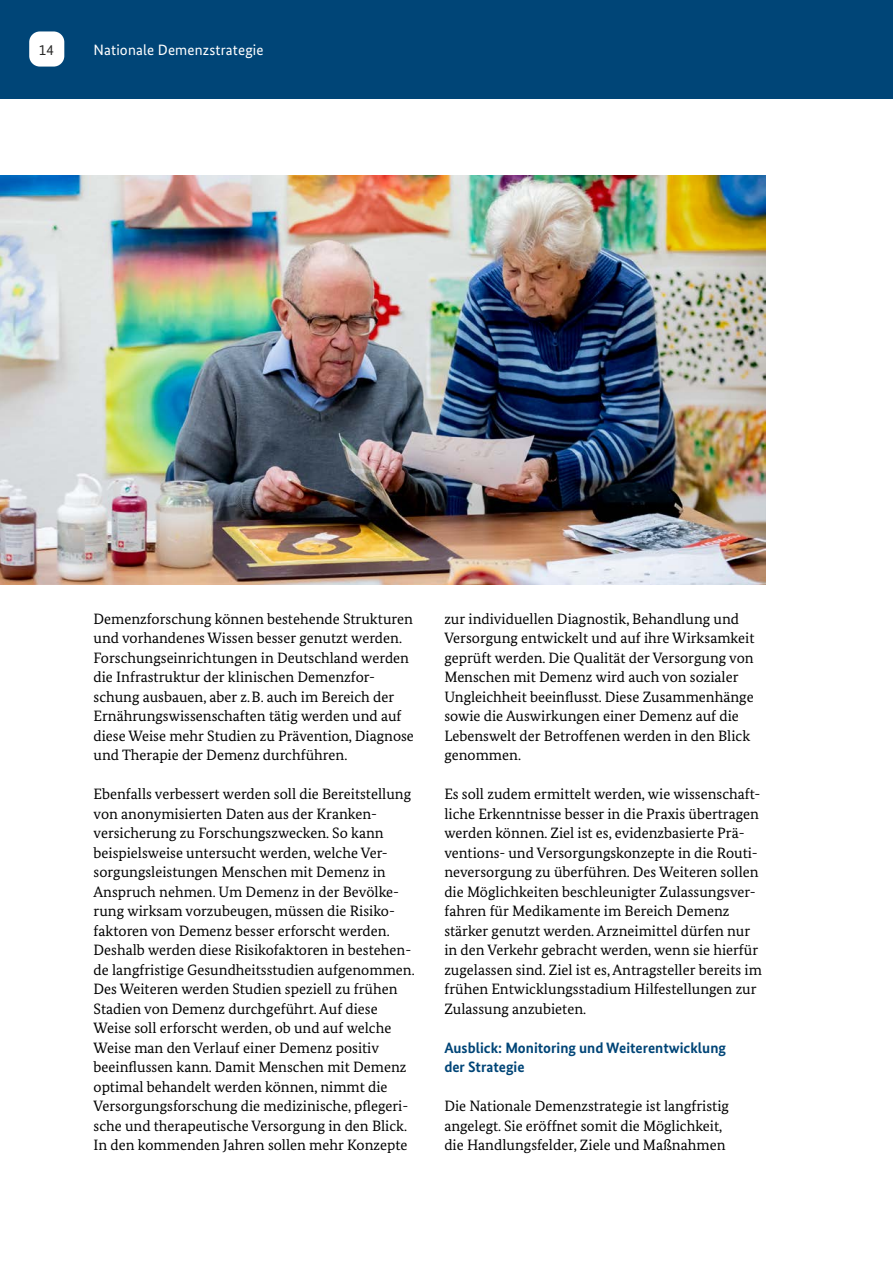
<style>
.page{position:relative;width:893px;height:1263px;background:#fff}
.page>*{position:absolute;margin:0;border:0;box-sizing:border-box;transform-origin:0 0}
.t1{font:15px/19.5px "Bundes Serif";color:#000}
.t2{font:700 15px/19.5px "Bundes Sans";color:#004577}
.t3{font:15px "Bundes Sans";letter-spacing:.01em;color:#fff}
.t4{font:15px "Bundes Sans";color:#282827}
</style>
<div class="page">
<div style="left:0;top:0;width:893px;height:98px;background:#004577"></div>
<div style="left:29px;top:31px;width:35px;height:36px;background:#fff;border-radius:11px"></div>
<img style="left:0;top:175px;width:765px;height:410px">
<p class="t4" style="left:39px;top:41px;width:16px">14</p>
<p class="t3" style="left:94px;top:41px;width:172px">Nationale Demenzstrategie</p>
<p class="t1" style="left:94px;top:609px;width:322px">Demenzforschung können bestehende Strukturen und vorhandenes Wissen besser genutzt werden.<br>Forschungseinrichtungen in Deutschland werden die Infrastruktur der klinischen Demenzfor&shy;schung ausbauen, aber z. B. auch im Bereich der Ernährungswissenschaften tätig werden und auf diese Weise mehr Studien zu Prävention, Diagnose und Therapie der Demenz durchführen.</p>
<p class="t1" style="left:94px;top:784px;width:321px">Ebenfalls verbessert werden soll die Bereitstellung von anonymisierten Daten aus der Kranken&shy;versicherung zu Forschungszwecken. So kann beispielsweise untersucht werden, welche Ver&shy;sorgungsleistungen Menschen mit Demenz in Anspruch nehmen. Um Demenz in der Bevölke&shy;rung wirksam vorzubeugen, müssen die Risiko&shy;faktoren von Demenz besser erforscht werden.<br>Deshalb werden diese Risikofaktoren in bestehen&shy;de langfristige Gesundheitsstudien aufgenommen.<br>Des Weiteren werden Studien speziell zu frühen Stadien von Demenz durchgeführt. Auf diese Weise soll erforscht werden, ob und auf welche Weise man den Verlauf einer Demenz positiv beeinflussen kann. Damit Menschen mit Demenz optimal behandelt werden können, nimmt die Versorgungsforschung die medizinische, pflegeri&shy;sche und therapeutische Versorgung in den Blick.<br>In den kommenden Jahren sollen mehr Konzepte</p>
<p class="t1" style="left:444px;top:609px;width:312px">zur individuellen Diagnostik, Behandlung und Versorgung entwickelt und auf ihre Wirksamkeit geprüft werden. Die Qualität der Versorgung von Menschen mit Demenz wird auch von sozialer Ungleichheit beeinflusst. Diese Zusammenhänge sowie die Auswirkungen einer Demenz auf die Lebenswelt der Betroffenen werden in den Blick genommen.</p>
<p class="t1" style="left:444px;top:784px;width:319px">Es soll zudem ermittelt werden, wie wissenschaft&shy;liche Erkenntnisse besser in die Praxis übertragen werden können. Ziel ist es, evidenzbasierte Prä&shy;ventions- und Versorgungskonzepte in die Routi&shy;neversorgung zu überführen. Des Weiteren sollen die Möglichkeiten beschleunigter Zulassungsver&shy;fahren für Medikamente im Bereich Demenz stärker genutzt werden. Arzneimittel dürfen nur in den Verkehr gebracht werden, wenn sie hierfür zugelassen sind. Ziel ist es, Antragsteller bereits im frühen Entwicklungsstadium Hilfestellungen zur Zulassung anzubieten.</p>
<h2 class="t2" style="left:444px;top:1038px;width:283px">Ausblick: Monitoring und Weiterentwicklung der Strategie</h2>
<p class="t1" style="left:444px;top:1096px;width:286px">Die Nationale Demenzstrategie ist langfristig angelegt. Sie eröffnet somit die Möglichkeit, die Handlungsfelder, Ziele und Maßnahmen</p>
</div>
